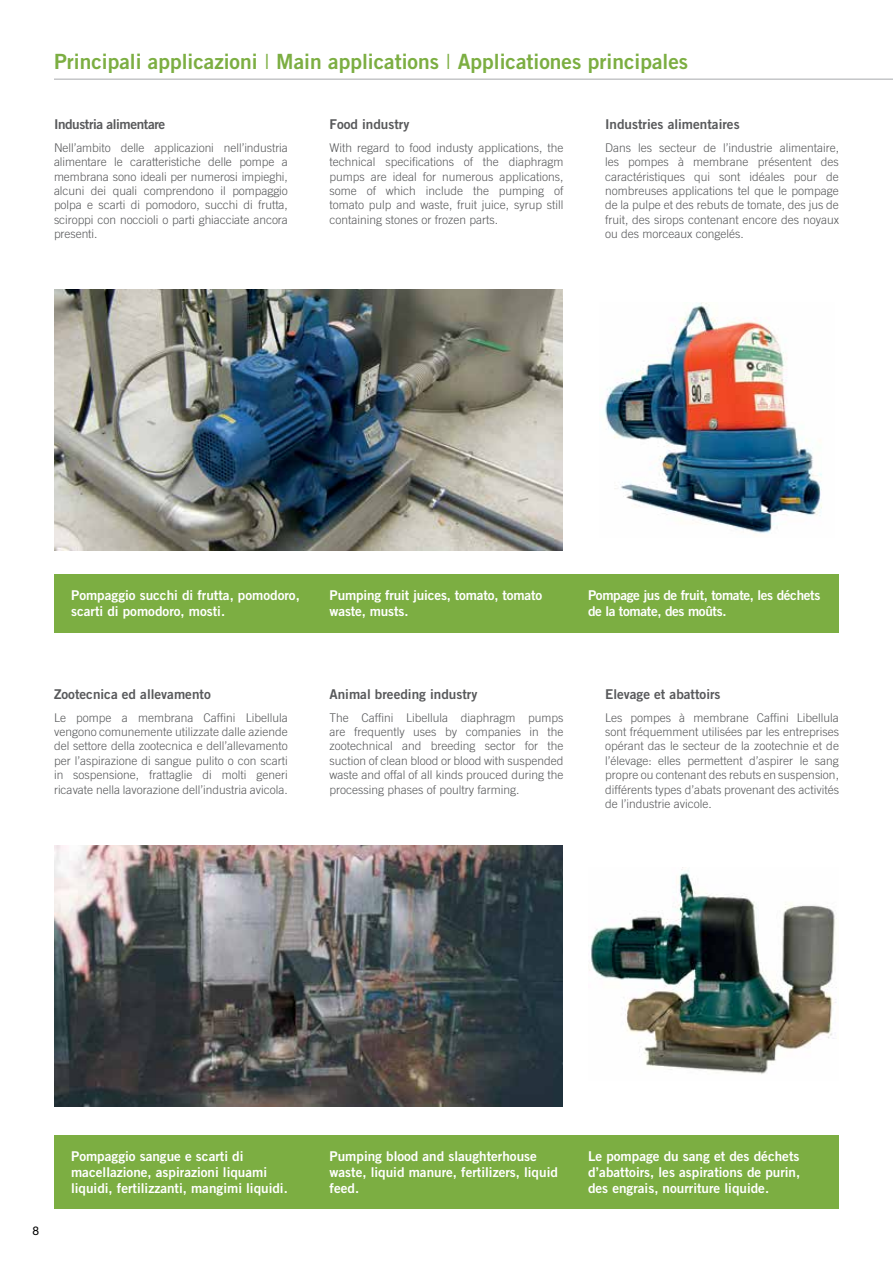
<style>
.page{position:relative;width:893px;height:1263px;background:#fff}
.page>*{position:absolute;margin:0;border:0;box-sizing:border-box;transform-origin:0 0}
.t1{font:21px "Trade Gothic LT Std Bd 2";color:#7cae42}
.t2{font:13.5px/16.2px "Trade Gothic LT Std Bd 2";color:#fff}
.t3{font:13.5px "Trade Gothic LT Std Bd 2";color:#58595b}
.t4{font:13.5px/16.2px "Trade Gothic LT Std Bd 2";letter-spacing:-.025em;color:#fff}
.t5{font:13.5px "Trade Gothic LT Std Bd 2";letter-spacing:-.03em;color:#58595b}
.t6{font:300 12px/14.4px "Trade Gothic LT Std";color:#58595b;text-align:justify}
.t7{font:12px "Helvetica Neue LT Std";color:#000}
.s1{font-family:"Trade Gothic LT Std";font-weight:300}
</style>
<div class="page">
<hr style="left:54px;top:79px;width:839px;height:1px;background:#a7a9ac">
<img style="left:54px;top:846px;width:509px;height:261px">
<img style="left:604px;top:302px;width:218px;height:231px">
<img style="left:589px;top:867px;width:248px;height:207px">
<div style="left:54px;top:574px;width:785px;height:58px;background:#7cae42"></div>
<div style="left:54px;top:1135px;width:785px;height:74px;background:#7cae42"></div>
<img style="left:54px;top:289px;width:509px;height:261px">
<h1 class="t1" style="left:54px;top:49px;width:636px">Principali applicazioni <span class="s1">I</span> Main applications <span class="s1">I</span> Applicationes principales</h1>
<p class="t5" style="left:54px;top:116px;width:113px">Industria alimentare</p>
<p class="t6" style="left:54px;top:140px;width:235px">Nell’ambito delle applicazioni nell’industria alimentare le caratteristiche delle pompe a membrana sono ideali per numerosi impieghi, alcuni dei quali comprendono il pompaggio polpa e scarti di pomodoro, succhi di frutta, sciroppi con noccioli o parti ghiacciate ancora presenti.</p>
<p class="t3" style="left:330px;top:116px;width:81px">Food industry</p>
<p class="t6" style="left:330px;top:140px;width:235px">With regard to food industy applications, the technical specifications of the diaphragm pumps are ideal for numerous applications, some of which include the pumping of tomato pulp and waste, fruit juice, syrup still containing stones or frozen parts.</p>
<p class="t3" style="left:605px;top:116px;width:136px">Industries alimentaires</p>
<p class="t6" style="left:605px;top:140px;width:235px">Dans les secteur de l’industrie alimentaire, les pompes à membrane présentent des caractéristiques qui sont idéales pour de nombreuses applications tel que le pompage de la pulpe et des rebuts de tomate, des jus de fruit, des sirops contenant encore des noyaux ou des morceaux congelés.</p>
<p class="t2" style="left:71px;top:587px;width:230px">Pompaggio succhi di frutta, pomodoro, scarti di pomodoro, mosti.</p>
<p class="t2" style="left:330px;top:587px;width:214px">Pumping fruit juices, tomato, tomato waste, musts.</p>
<p class="t4" style="left:588px;top:587px;width:234px">Pompage jus de fruit, tomate, les déchets de la tomate, des moûts.</p>
<p class="t3" style="left:54px;top:685px;width:158px">Zootecnica ed allevamento</p>
<p class="t6" style="left:54px;top:710px;width:235px">Le pompe a membrana Caffini Libellula vengono comunemente utilizzate dalle aziende del settore della zootecnica e dell’allevamento per l’aspirazione di sangue pulito o con scarti in sospensione, frattaglie di molti generi ricavate nella lavorazione dell’industria avicola.</p>
<p class="t3" style="left:330px;top:685px;width:149px">Animal breeding industry</p>
<p class="t6" style="left:330px;top:710px;width:235px">The Caffini Libellula diaphragm pumps are frequently uses by companies in the zootechnical and breeding sector for the suction of clean blood or blood with suspended waste and offal of all kinds prouced during the processing phases of poultry farming.</p>
<p class="t3" style="left:605px;top:685px;width:117px">Elevage et abattoirs</p>
<p class="t6" style="left:605px;top:710px;width:235px">Les pompes à membrane Caffini Libellula sont fréquemment utilisées par les entreprises opérant das le secteur de la zootechnie et de l’élevage: elles permettent d’aspirer le sang propre ou contenant des rebuts en suspension, différents types d’abats provenant des activités de l’industrie avicole.</p>
<p class="t7" style="left:33px;top:1224px;width:8px">8</p>
<p class="t2" style="left:71px;top:1148px;width:218px">Pompaggio sangue e scarti di macellazione, aspirazioni liquami liquidi, fertilizzanti, mangimi liquidi.</p>
<p class="t2" style="left:330px;top:1148px;width:230px">Pumping blood and slaughterhouse waste, liquid manure, fertilizers, liquid feed.</p>
<p class="t2" style="left:588px;top:1148px;width:214px;text-align:justify">Le pompage du sang et des déchets d’abattoirs, les aspirations de purin, des engrais, nourriture liquide.</p>
</div>
